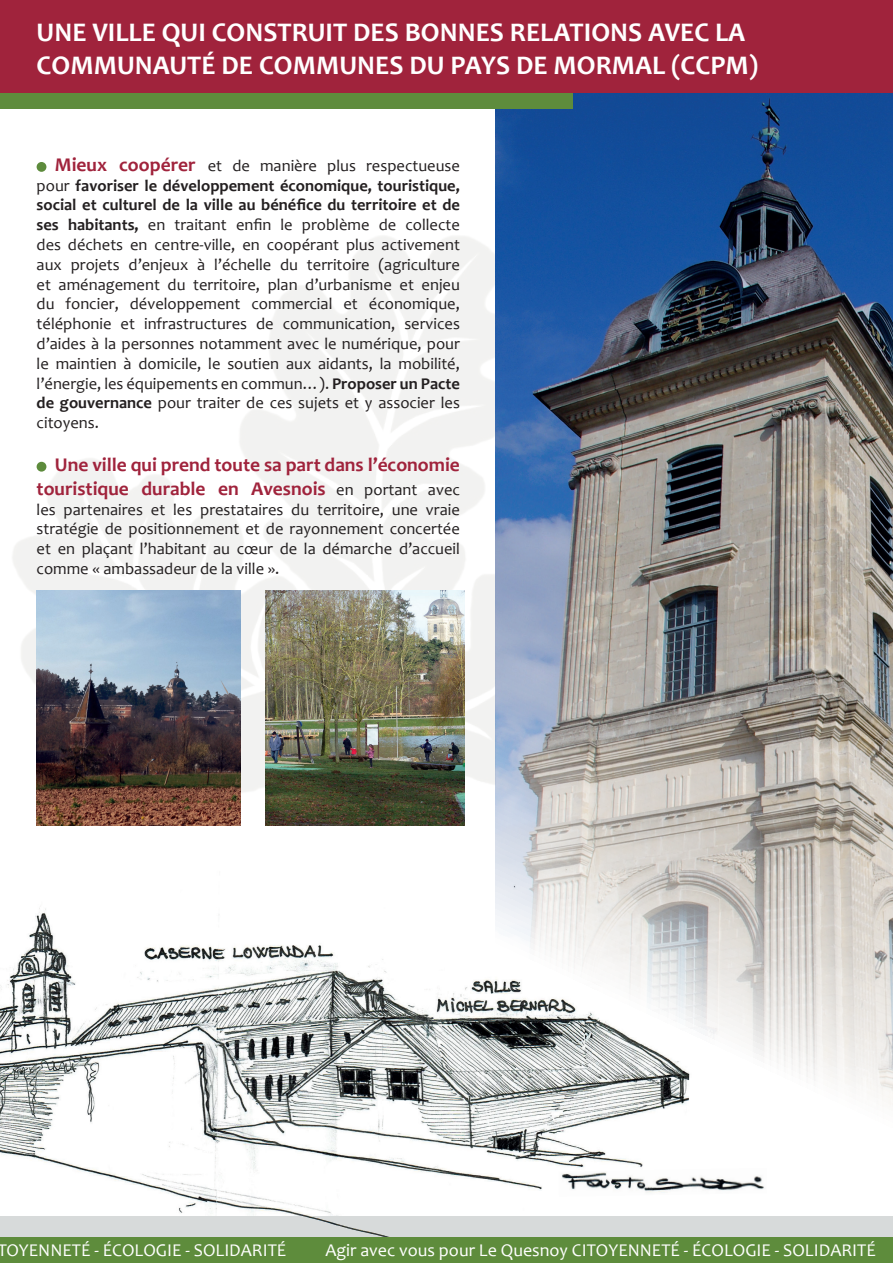
<style>
.page{position:relative;width:893px;height:1263px;background:#fff}
.page>*{position:absolute;margin:0;border:0;box-sizing:border-box;transform-origin:0 0}
.t1{font:700 27px/32.4px "Candara";color:#fff}
.t2{font:700 19.5px/23.4px "Candara";color:#a0233c;text-align:right}
.t3{font:18px "Candara";color:#fff}
.t4{font:16.5px/19.8px "Candara";color:#231f20;text-align:justify}
.s1{font-weight:700;font-size:19.5px;color:#a0233c}
.s2{font-weight:700}
.s3{font-weight:400;font-size:16.5px;color:#231f20}
</style>
<div class="page">
<img style="left:0;top:908px;width:495px;height:309px">
<img style="left:13px;top:236px;width:482px;height:588px">
<img style="left:495px;top:93px;width:398px;height:1124px">
<img style="left:37px;top:590px;width:203px;height:235px">
<img style="left:265px;top:590px;width:199px;height:235px">
<div style="left:0;top:86px;width:573px;height:22px;background:#5e8c3c"></div>
<div style="left:0;top:0;width:893px;height:93px;background:#a0233c"></div>
<div style="left:0;top:1217px;width:893px;height:22px;background:#d7dada"></div>
<div style="left:0;top:1238px;width:893px;height:25px;background:#5e8c3c"></div>
<div style="left:37px;top:162px;width:9px;height:10px;background:#5d8b3c;border-radius:50%"></div>
<div style="left:37px;top:462px;width:9px;height:10px;background:#5d8b3c;border-radius:50%"></div>
<img style="left:559px;top:1168px;width:208px;height:28px">
<p class="t1" style="left:37px;top:16px;width:723px">UNE VILLE QUI CONSTRUIT DES BONNES RELATIONS AVEC LA<br>COMMUNAUTÉ DE COMMUNES DU PAYS DE MORMAL (CCPM)</p>
<p class="t4" style="left:37px;top:155px;width:425px;text-indent:18px"><span class="s1">Mieux coopérer</span> et de manière plus respectueuse pour <span class="s2">favoriser le développement économique, touristique, social et culturel de la ville au bénéfice du territoire et de ses habitants,</span> en traitant enfin le problème de collecte des déchets en centre-ville, en coopérant plus activement aux projets d’enjeux à l’échelle du territoire (agriculture et aménagement du territoire, plan d’urbanisme et enjeu du foncier, développement commercial et économique, téléphonie et infrastructures de communication, services d’aides à la personnes notamment avec le numérique, pour le maintien à domicile, le soutien aux aidants, la mobilité, l’énergie, les équipements en commun…). <span class="s2">Proposer un Pacte de gouvernance</span> pour traiter de ces sujets et y associer les citoyens.</p>
<p class="t2" style="left:37px;top:453px;width:425px">Une ville qui prend toute sa part dans l’économie touristique durable en Avesnois <span class="s3">en portant avec</span></p>
<p class="t4" style="left:37px;top:499px;width:425px">les partenaires et les prestataires du territoire, une vraie stratégie de positionnement et de rayonnement concertée et en plaçant l’habitant au cœur de la démarche d’accueil comme « ambassadeur de la ville ».</p>
<p class="t3" style="left:-3px;top:1239px;width:291px">TOYENNETÉ - ÉCOLOGIE - SOLIDARITÉ</p>
<p class="t3" style="left:325px;top:1239px;width:552px">Agir avec vous pour Le Quesnoy CITOYENNETÉ - ÉCOLOGIE - SOLIDARITÉ</p>
</div>
